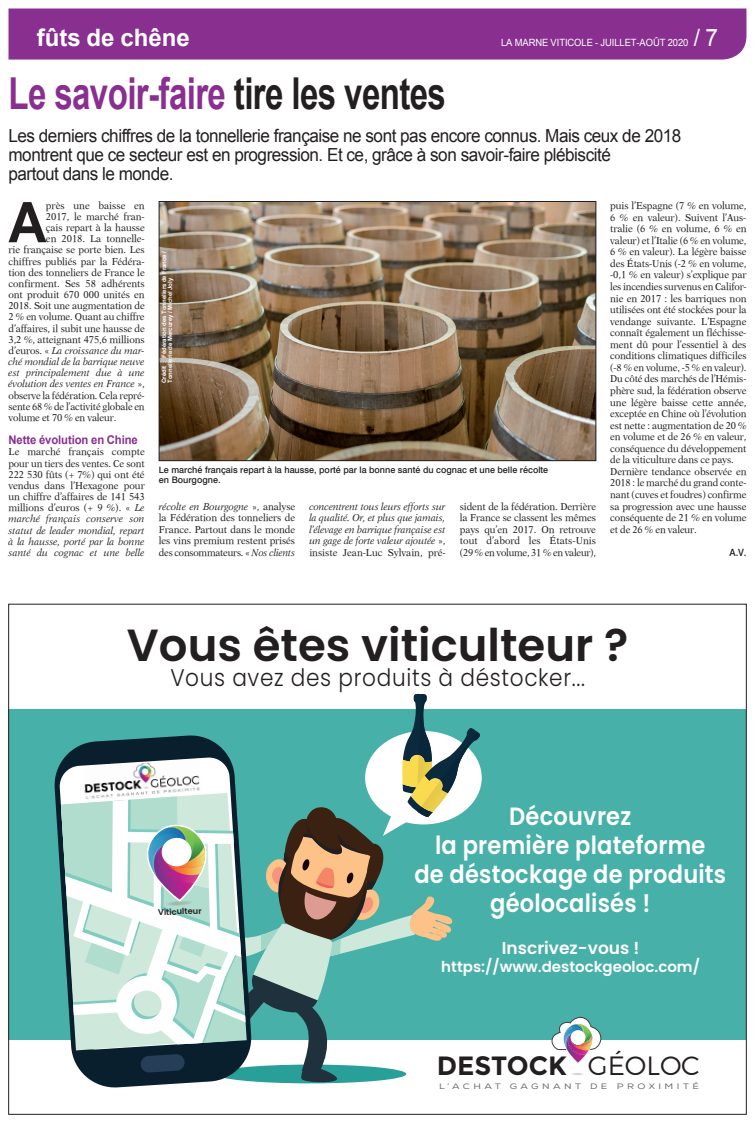
<style>
.page{position:relative;width:755px;height:1123px;background:#fff}
.page>*{position:absolute;margin:0;border:0;box-sizing:border-box;transform-origin:0 0}
.t1{font:700 56.1px "Arial";color:#231f20;scale:.94 1}
.t2{font:600 45px "Poppins";color:#231f20}
.t3{font:700 44px "Arial";letter-spacing:-.02em;color:#882f90;scale:.75 1}
.t4{font:700 26.4px "Montserrat";color:#231f20}
.t5{font:600 25px/29px "Poppins";letter-spacing:.01em;color:#fff;text-align:center;scale:.9 1}
.t6{font:300 24px "Poppins";letter-spacing:.03em;color:#231f20;scale:.9 1}
.t7{font:700 24px "Arial";color:#fff}
.t8{font:24px "Arial";color:#fff;scale:.94 1}
.t9{font:18px/19px "Arial";letter-spacing:-.03em;color:#231f20;scale:.95 1}
.t10{font:600 17px "Poppins";color:#fff}
.t11{font:600 15px "Poppins";color:#fff}
.t12{font:700 12px "Arial";letter-spacing:-.01em;color:#882f90;scale:.94 1}
.t13{font:10px/11.6px "New Aster";letter-spacing:-.01em;color:#231f20;text-align:justify;scale:.95 1}
.t14{font:italic 10px/11.5px "New Aster";letter-spacing:-.01em;color:#231f20;text-align:justify;scale:.94 1}
.t15{font:10px "New Aster";letter-spacing:-.01em;color:#231f20;scale:.94 1}
.t16{font:italic 10px "New Aster";letter-spacing:-.01em;color:#231f20;scale:.95 1}
.t17{font:10px "Arial";letter-spacing:-.01em;color:#fff;scale:.94 1}
.t18{font:500 10px "Swiss 721 BT";color:#231f20;scale:.94 1}
.t19{font:500 9px/10px "Swiss 721 BT";color:#231f20}
.t20{font:600 8.3px "Poppins";color:#231f20}
.t21{font:7.9px "Nexa";letter-spacing:.345em;color:#6c6d70;scale:1.26 1}
.t22{font:700 6px/6px "Arial";letter-spacing:-.005em;color:#fff}
.s1{color:#231f20}
.s2{font-style:normal}
.s3{font-style:italic}
.s4{font-weight:300}
</style>
<div class="page">
<div style="left:9px;top:9px;width:737px;height:51px;background:#882f90"></div>
<img style="left:161px;top:203px;width:432px;height:256px">
<div style="left:159px;top:201px;width:436px;height:260px;border:1px solid #231f20"></div>
<div style="left:9px;top:709px;width:736px;height:330px;background:#47b0a8"></div>
<svg style="left:53px;top:766px;width:117px;height:322px"></svg>
<svg style="left:61px;top:693px;width:420px;height:391px"></svg>
<img style="left:572px;top:1073px;width:11px;height:2px">
<svg style="left:550px;top:1016px;width:51px;height:47px"></svg>
<h3 class="t7" style="left:37px;top:22px;width:154px">fûts de chêne</h3>
<p class="t17" style="left:500px;top:36px;width:201px">LA MARNE VITICOLE - JUILLET-AOÛT 2020</p>
<h3 class="t8" style="left:693px;top:22px;width:27px">/ 7</h3>
<h3 class="t3" style="left:9px;top:64px;width:584px">Le savoir-faire <span class="s1">tire les ventes</span></h3>
<h3 class="t9" style="left:9px;top:126px;width:709px">Les derniers chiffres de la tonnellerie française ne sont pas encore connus. Mais ceux de 2018 montrent que ce secteur est en progression. Et ce, grâce à son savoir-faire plébiscité<br>partout dans le monde.</h3>
<h1 class="t1" style="left:9px;top:185px;width:42px">A</h1>
<p class="t13" style="left:46px;top:200px;width:105px">près une baisse en</p>
<p class="t13" style="left:46px;top:211px;width:105px">2017, le marché fran-</p>
<p class="t13" style="left:46px;top:222px;width:105px">çais repart à la hausse</p>
<p class="t13" style="left:46px;top:233px;width:105px">en 2018. La tonnelle-</p>
<p class="t13" style="left:9px;top:244px;width:145px">rie française se porte bien. Les</p>
<p class="t13" style="left:9px;top:255px;width:145px">chiffres publiés par la Fédéra-</p>
<p class="t13" style="left:9px;top:266px;width:145px">tion des tonneliers de France le</p>
<p class="t13" style="left:9px;top:277px;width:145px">confirment. Ses 58 adhérents</p>
<p class="t13" style="left:9px;top:289px;width:145px">ont produit 670 000 unités en</p>
<p class="t15" style="left:9px;top:300px;width:146px">2018. Soit une augmentation de</p>
<p class="t15" style="left:9px;top:311px;width:146px">2 % en volume. Quant au chiffre</p>
<p class="t15" style="left:9px;top:322px;width:146px">d’affaires, il subit une hausse de</p>
<p class="t13" style="left:9px;top:333px;width:145px">3,2 %, atteignant 475,6 millions</p>
<p class="t16" style="left:9px;top:345px;width:145px"><span class="s2">d’euros. «</span> La croissance du mar-</p>
<p class="t14" style="left:9px;top:356px;width:146px">ché mondial de la barrique neuve</p>
<p class="t16" style="left:9px;top:367px;width:145px">est principalement due à une</p>
<p class="t16" style="left:9px;top:378px;width:145px">évolution des ventes en France <span class="s2">»,</span></p>
<p class="t15" style="left:9px;top:389px;width:146px">observe la fédération. Cela repré-</p>
<p class="t15" style="left:9px;top:400px;width:146px">sente 68 % de l’activité globale en</p>
<p class="t15" style="left:9px;top:411px;width:116px">volume et 70 % en valeur.</p>
<p class="t12" style="left:9px;top:432px;width:139px">Nette évolution en Chine</p>
<p class="t13" style="left:9px;top:446px;width:145px;line-height:11.2px">Le marché français compte pour un tiers des ventes. Ce sont 222 530 fûts (+ 7%) qui ont été vendus dans l’Hexagone pour un chiffre d’affaires de 141 543 millions d’euros (+ 9 %). « <span class="s3">Le marché français conserve son statut de leader mondial, repart à la hausse, porté par la bonne santé du cognac et une belle</span></p>
<p class="t22" style="left:161px;top:383px;width:133px;rotate:-90deg">Crédit : Fédération des Tonneliers de France /<br>Tonnellerie de Mercurey / Michel Joly</p>
<p class="t19" style="left:159px;top:464px;width:390px">Le marché français repart à la hausse, porté par la bonne santé du cognac et une belle récolte en Bourgogne.</p>
<p class="t13" style="left:159px;top:500px;width:145px"><span class="s3">récolte en Bourgogne</span> », analyse la Fédération des tonneliers de France. Partout dans le monde les vins premium restent prisés des consommateurs. « <span class="s3">Nos clients</span></p>
<p class="t14" style="left:309px;top:500px;width:146px">concentrent tous leurs efforts sur la qualité. Or, et plus que jamais, l’élevage en barrique française est un gage de forte valeur ajoutée <span class="s2">», insiste Jean-Luc Sylvain, pré-</span></p>
<p class="t13" style="left:459px;top:500px;width:145px">sident de la fédération. Derrière la France se classent les mêmes pays qu’en 2017. On retrouve tout d’abord les États-Unis (29 % en volume, 31 % en valeur),</p>
<p class="t13" style="left:609px;top:200px;width:145px;text-align:left">puis l’Espagne (7 % en volume,<br>6 % en valeur). Suivent l’Aus&shy;tralie (6 % en volume, 6 % en valeur) et l’Italie (6 % en volume,<br>6 % en valeur). La légère baisse des États-Unis (-2 % en volume, -0,1 % en valeur) s’explique par les incendies survenus en Califor&shy;nie en 2017 : les barriques non utilisées ont été stockées pour la vendange suivante. L’Espagne connaît également un fléchisse&shy;ment dû pour l’essentiel à des conditions climatiques difficiles (-8 % en volume, -5 % en valeur).<br>Du côté des marchés de l’Hémis&shy;phère sud, la fédération observe une légère baisse cette année, exceptée en Chine où l’évolution est nette : augmentation de 20 % en volume et de 26 % en valeur, conséquence du développement de la viticulture dans ce pays.<br>Dernière tendance observée en<br>2018 : le marché du grand conte&shy;nant (cuves et foudres) confirme sa progression avec une hausse conséquente de 21 % en volume et de 26 % en valeur.</p>
<p class="t18" style="left:729px;top:546px;width:19px">A.V.</p>
<h2 class="t2" style="left:127px;top:619px;width:502px">Vous êtes viticulteur ?</h2>
<h3 class="t6" style="left:170px;top:664px;width:462px">Vous avez des produits à déstocker...</h3>
<p class="t20" style="left:158px;top:907px;width:45px;rotate:-2deg">Viticulteur</p>
<h3 class="t5" style="left:414px;top:802px;width:347px">Découvrez<br>la première plateforme<br>de déstockage de produits géolocalisés !</h3>
<h3 class="t10" style="left:501px;top:938px;width:139px">Inscrivez-vous !</h3>
<h3 class="t11" style="left:441px;top:957px;width:260px">https://www.destockgeoloc.com/</h3>
<h3 class="t4" style="left:436px;top:1049px;width:264px">DESTOCK <span class="s4">GÉOLOC</span></h3>
<p class="t21" style="left:438px;top:1081px;width:207px">L’ACHAT GAGNANT DE PROXIMITÉ</p>
</div>
